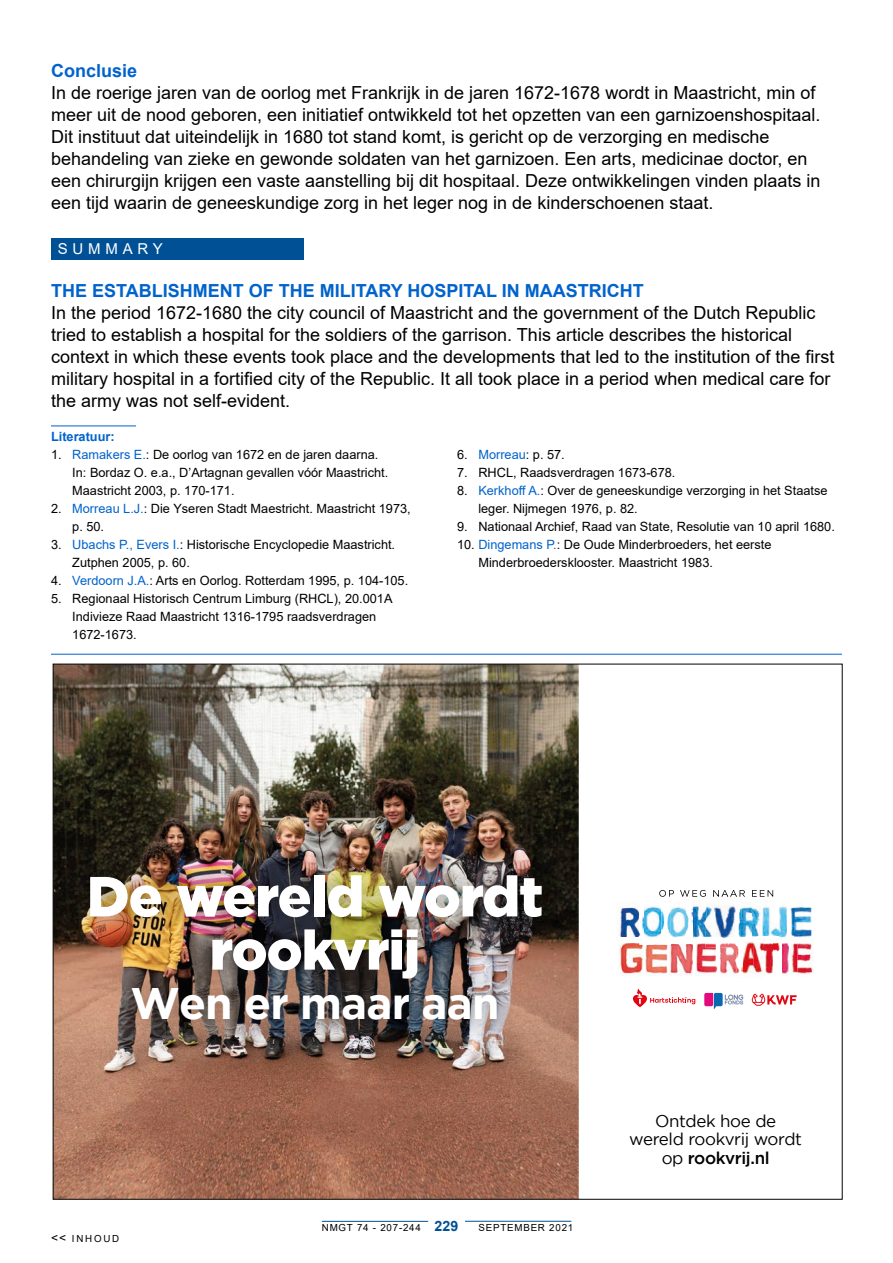
<style>
.page{position:relative;width:893px;height:1263px;background:#fff}
.page>*{position:absolute;margin:0;border:0;box-sizing:border-box;transform-origin:0 0}
.t1{font:900 56.4px "Gotham";letter-spacing:-.02em;color:#fff}
.t2{font:900 55.05px "Gotham";letter-spacing:-.02em;color:#fff}
.t3{font:700 44.1px "Gotham";letter-spacing:-.02em;color:#fff}
.t4{font:18px/22px "Arial";color:#000}
.t5{font:700 18px "Arial";color:#0063cc}
.t6{font:16.95px/18.6px "Gotham";letter-spacing:-.02em;color:#000;text-align:center}
.t7{font:15px "Arial";letter-spacing:.32em;color:#fff}
.t8{font:700 14.25px "Arial";color:#005096}
.t9{font:12.75px/18px "Arial";color:#000}
.t10{font:700 12.75px "Arial";color:#0063cc}
.t11{font:9.75px "Arial";letter-spacing:.08em;color:#000}
.s1{color:#0063cc}
.s2{font-size:12px}
.s3{font-weight:500}
</style>
<div class="page">
<hr style="left:465px;top:1221px;width:106px;height:1px;background:#005096">
<hr style="left:322px;top:1221px;width:106px;height:1px;background:#005096">
<img style="left:55px;top:666px;width:758px;height:531px">
<div style="left:51px;top:238px;width:253px;height:21px;background:#005096"></div>
<hr style="left:51px;top:426px;width:85px;height:1px;background:#0063cc">
<hr style="left:51px;top:654px;width:791px;height:1px;background:#0063cc">
<p class="t5" style="left:51px;top:58px;width:88px">Conclusie</p>
<p class="t4" style="left:51px;top:81px;width:771px">In de roerige jaren van de oorlog met Frankrijk in de jaren 1672-1678 wordt in Maastricht, min of meer uit de nood geboren, een initiatief ontwikkeld tot het opzetten van een garnizoenshospitaal.<br>Dit instituut dat uiteindelijk in 1680 tot stand komt, is gericht op de verzorging en medische behandeling van zieke en gewonde soldaten van het garnizoen. Een arts, medicinae doctor, en een chirurgijn krijgen een vaste aanstelling bij dit hospitaal. Deze ontwikkelingen vinden plaats in een tijd waarin de geneeskundige zorg in het leger nog in de kinderschoenen staat.</p>
<p class="t7" style="left:58px;top:239px;width:107px">SUMMARY</p>
<p class="t5" style="left:51px;top:278px;width:594px">THE ESTABLISHMENT OF THE MILITARY HOSPITAL IN MAASTRICHT</p>
<p class="t4" style="left:51px;top:301px;width:785px">In the period 1672-1680 the city council of Maastricht and the government of the Dutch Republic tried to establish a hospital for the soldiers of the garrison. This article describes the historical context in which these events took place and the developments that led to the institution of the first military hospital in a fortified city of the Republic. It all took place in a period when medical care for the army was not self-evident.</p>
<p class="t10" style="left:51px;top:427px;width:65px">Literatuur:</p>
<p class="t9" style="left:72px;top:445px;width:318px;text-indent:-21px">1. <span class="s1">Ramakers E.</span>: De oorlog van 1672 en de jaren daarna.<br>In: Bordaz O. e.a., D’Artagnan gevallen vóór Maastricht.<br>Maastricht 2003, p. 170-171.</p>
<p class="t9" style="left:72px;top:499px;width:340px;text-indent:-21px">2. <span class="s1">Morreau L.J.</span>: Die Yseren Stadt Maestricht. Maastricht 1973, p. 50.</p>
<p class="t9" style="left:72px;top:535px;width:324px;text-indent:-21px">3. <span class="s1">Ubachs P., Evers I.</span>: Historische Encyclopedie Maastricht.<br>Zutphen 2005, p. 60.</p>
<p class="t9" style="left:51px;top:571px;width:359px">4. <span class="s1">Verdoorn J.A.</span>: Arts en Oorlog. Rotterdam 1995, p. 104-105.</p>
<p class="t9" style="left:72px;top:589px;width:322px;text-indent:-21px">5. Regionaal Historisch Centrum Limburg (RHCL), 20.001A<br>Indivieze Raad Maastricht 1316-1795 raadsverdragen<br>1672-1673.</p>
<p class="t9" style="left:457px;top:445px;width:109px">6. <span class="s1">Morreau</span>: p. 57.</p>
<p class="t9" style="left:457px;top:463px;width:220px">7. RHCL, Raadsverdragen 1673-678.</p>
<p class="t9" style="left:478px;top:481px;width:351px;text-indent:-21px">8. <span class="s1">Kerkhoff A.</span>: Over de geneeskundige verzorging in het Staatse leger. Nijmegen 1976, p. 82.</p>
<p class="t9" style="left:457px;top:517px;width:379px">9. Nationaal Archief, Raad van State, Resolutie van 10 april 1680.</p>
<p class="t9" style="left:478px;top:535px;width:295px;text-indent:-21px">10. <span class="s1">Dingemans P.</span>: De Oude Minderbroeders, het eerste<br>Minderbroedersklooster. Maastricht 1983.</p>
<h1 class="t1" style="left:87px;top:864px;width:458px">De wereld wordt</h1>
<h2 class="t2" style="left:210px;top:918px;width:212px">rookvrij</h2>
<h3 class="t3" style="left:131px;top:978px;width:370px">Wen er maar aan</h3>
<p class="t11" style="left:51px;top:1232px;width:70px"><span class="s2">&lt;&lt;</span> INHOUD</p>
<p class="t8" style="left:435px;top:1216px;width:25px">229</p>
<p class="t11" style="left:322px;top:1221px;width:100px">NMGT 74 - 207-244</p>
<p class="t11" style="left:479px;top:1221px;width:96px">SEPTEMBER 2021</p>
<p class="t6" style="left:629px;top:1111px;width:174px">Ontdek hoe de wereld rookvrij wordt op <span class="s3">rookvrij.nl</span></p>
</div>
